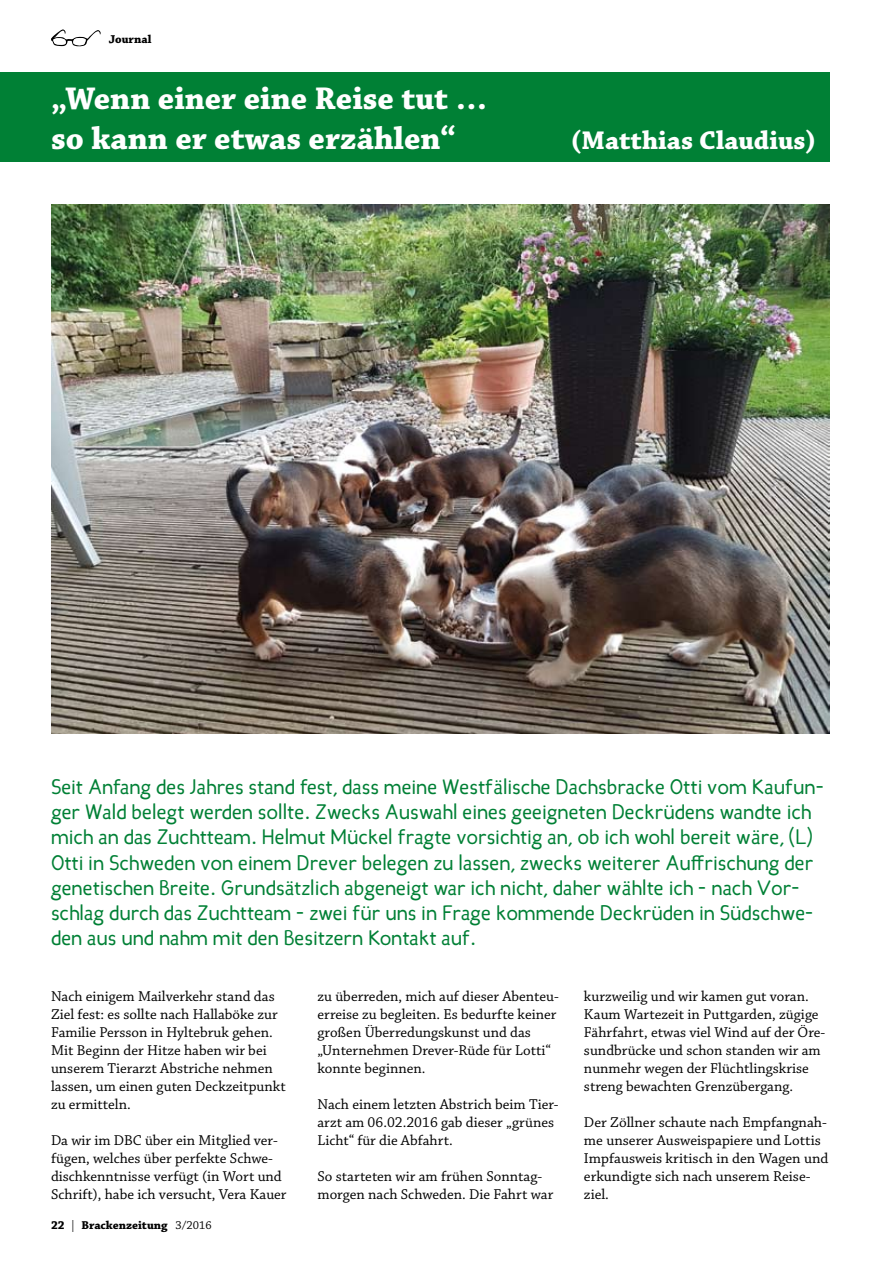
<style>
.page{position:relative;width:893px;height:1263px;background:#fff}
.page>*{position:absolute;margin:0;border:0;box-sizing:border-box;transform-origin:0 0}
.t1{font:700 33px/39.6px "Chaparral Pro";color:#fff}
.t2{font:700 27px "Chaparral Pro";color:#fff}
.t3{font:21px/25.2px "Candela";color:#008035}
.t4{font:15px/18px "Chaparral Pro";color:#000}
.t5{font:700 12px "Chaparral Pro";color:#000}
.s1{font-weight:400}
</style>
<div class="page">
<svg style="left:51px;top:29px;width:50px;height:18px"></svg>
<div style="left:0;top:72px;width:829px;height:90px;background:#008035"></div>
<img style="left:51px;top:204px;width:778px;height:530px">
<p class="t5" style="left:109px;top:32px;width:44px">Journal</p>
<h1 class="t1" style="left:51px;top:80px;width:438px">„Wenn einer eine Reise tut … so kann er etwas erzählen“</h1>
<h2 class="t2" style="left:571px;top:125px;width:247px">(Matthias Claudius)</h2>
<p class="t3" style="left:51px;top:774px;width:775px">Seit Anfang des Jahres stand fest, dass meine Westfälische Dachsbracke Otti vom Kaufun&shy;ger Wald belegt werden sollte. Zwecks Auswahl eines geeigneten Deckrüdens wandte ich mich an das Zuchtteam. Helmut Mückel fragte vorsichtig an, ob ich wohl bereit wäre, (L)<br>Otti in Schweden von einem Drever belegen zu lassen, zwecks weiterer Auffrischung der genetischen Breite. Grundsätzlich abgeneigt war ich nicht, daher wählte ich - nach Vor&shy;schlag durch das Zuchtteam - zwei für uns in Frage kommende Deckrüden in Südschwe&shy;den aus und nahm mit den Besitzern Kontakt auf.</p>
<p class="t4" style="left:51px;top:987px;width:236px">Nach einigem Mailverkehr stand das Ziel fest: es sollte nach Hallaböke zur Familie Persson in Hyltebruk gehen.<br>Mit Beginn der Hitze haben wir bei unserem Tierarzt Abstriche nehmen lassen, um einen guten Deckzeitpunkt zu ermitteln.</p>
<p class="t4" style="left:51px;top:1131px;width:237px">Da wir im DBC über ein Mitglied ver&shy;fügen, welches über perfekte Schwe&shy;dischkenntnisse verfügt (in Wort und Schrift), habe ich versucht, Vera Kauer</p>
<p class="t5" style="left:51px;top:1218px;width:162px">22 <span class="s1">|</span> Brackenzeitung <span class="s1">3/2016</span></p>
<p class="t4" style="left:317px;top:987px;width:243px">zu überreden, mich auf dieser Abenteu&shy;erreise zu begleiten. Es bedurfte keiner großen Überredungskunst und das „Unternehmen Drever-Rüde für Lotti“ konnte beginnen.</p>
<p class="t4" style="left:317px;top:1095px;width:243px">Nach einem letzten Abstrich beim Tier&shy;arzt am 06.02.2016 gab dieser „grünes<br>Licht“ für die Abfahrt.</p>
<p class="t4" style="left:317px;top:1167px;width:237px">So starteten wir am frühen Sonntag&shy;morgen nach Schweden. Die Fahrt war</p>
<p class="t4" style="left:584px;top:987px;width:243px">kurzweilig und wir kamen gut voran.<br>Kaum Wartezeit in Puttgarden, zügige Fährfahrt, etwas viel Wind auf der Öre&shy;sundbrücke und schon standen wir am nunmehr wegen der Flüchtlingskrise streng bewachten Grenzübergang.</p>
<p class="t4" style="left:584px;top:1113px;width:246px">Der Zöllner schaute nach Empfangnah&shy;me unserer Ausweispapiere und Lottis<br>Impfausweis kritisch in den Wagen und erkundigte sich nach unserem Reise&shy;ziel.</p>
</div>
